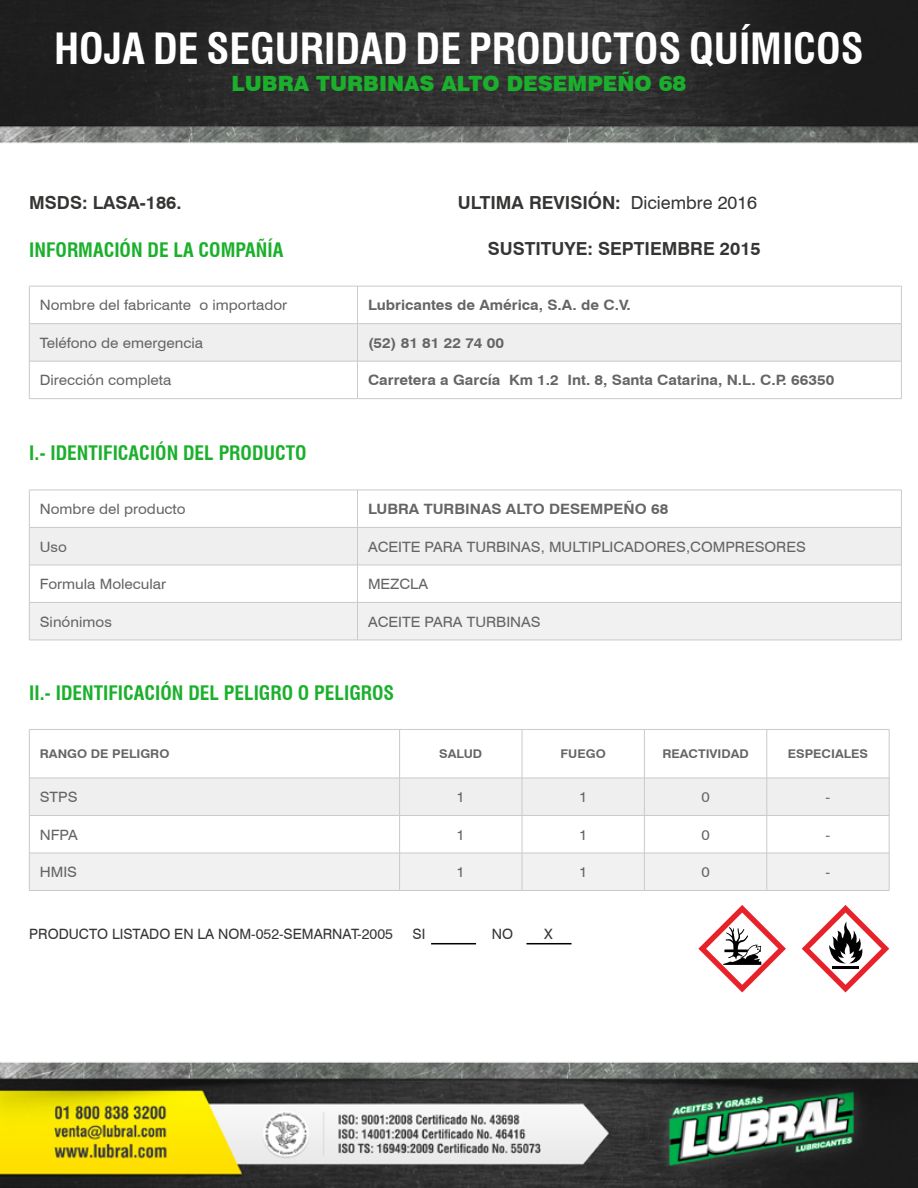
<style>
.page{position:relative;width:918px;height:1188px;background:#fff}
.page>*{position:absolute;margin:0;border:0;box-sizing:border-box;transform-origin:0 0}
.t1{font:700 condensed 42px "Swiss 721 BT";color:#fff}
.t2{font:900 21px "Swiss 721 BT";color:#1bb02c}
.t3{font:700 condensed 19.5px "Swiss 721 BT";color:#1bb02c}
.t4{font:700 18px "Swiss 721 BT";color:#353534}
.t5{font:14.25px "Swiss 721 BT";color:#656565;scale:1.07 1}
.t6{font:700 14.25px "Swiss 721 BT";color:#656565;scale:1.07 1}
.t7{font:14.25px "Swiss 721 BT";color:#353534}
.t8{font:700 12px "Swiss 721 BT";color:#656565;scale:1.07 1}
.s1{font-weight:400}
</style>
<div class="page">
<img style="left:0;top:0;width:918px;height:1188px">
<div style="left:30px;top:324px;width:871px;height:37px;background:#efeff0"></div>
<hr style="left:29px;top:286px;width:329px;height:1px;background:#c9cacc">
<hr style="left:358px;top:286px;width:544px;height:1px;background:#c9cacc">
<hr style="left:29px;top:323px;width:329px;height:1px;background:#c9cacc">
<hr style="left:358px;top:323px;width:543px;height:1px;background:#c9cacc">
<hr style="left:29px;top:361px;width:329px;height:1px;background:#c9cacc">
<hr style="left:358px;top:361px;width:543px;height:1px;background:#c9cacc">
<hr style="left:29px;top:398px;width:329px;height:1px;background:#c9cacc">
<hr style="left:358px;top:398px;width:544px;height:1px;background:#c9cacc">
<hr style="left:29px;top:286px;width:1px;height:38px;background:#c9cacc">
<hr style="left:357px;top:286px;width:1px;height:38px;background:#c9cacc">
<hr style="left:901px;top:286px;width:1px;height:38px;background:#c9cacc">
<hr style="left:29px;top:324px;width:1px;height:37px;background:#c9cacc">
<hr style="left:357px;top:324px;width:1px;height:37px;background:#c9cacc">
<hr style="left:901px;top:324px;width:1px;height:37px;background:#c9cacc">
<hr style="left:29px;top:361px;width:1px;height:38px;background:#c9cacc">
<hr style="left:357px;top:361px;width:1px;height:38px;background:#c9cacc">
<hr style="left:901px;top:361px;width:1px;height:38px;background:#c9cacc">
<div style="left:30px;top:528px;width:871px;height:37px;background:#efeff0"></div>
<div style="left:30px;top:603px;width:871px;height:37px;background:#f1f1f1"></div>
<hr style="left:29px;top:490px;width:329px;height:1px;background:#c9cacc">
<hr style="left:358px;top:490px;width:544px;height:1px;background:#c9cacc">
<hr style="left:29px;top:527px;width:329px;height:1px;background:#c9cacc">
<hr style="left:358px;top:527px;width:543px;height:1px;background:#c9cacc">
<hr style="left:29px;top:565px;width:329px;height:1px;background:#c9cacc">
<hr style="left:358px;top:565px;width:543px;height:1px;background:#c9cacc">
<hr style="left:29px;top:602px;width:329px;height:1px;background:#c9cacc">
<hr style="left:358px;top:602px;width:543px;height:1px;background:#c9cacc">
<hr style="left:29px;top:640px;width:329px;height:1px;background:#c9cacc">
<hr style="left:358px;top:640px;width:544px;height:1px;background:#c9cacc">
<hr style="left:29px;top:490px;width:1px;height:37px;background:#c9cacc">
<hr style="left:357px;top:490px;width:1px;height:37px;background:#c9cacc">
<hr style="left:901px;top:490px;width:1px;height:37px;background:#c9cacc">
<hr style="left:29px;top:527px;width:1px;height:38px;background:#c9cacc">
<hr style="left:357px;top:528px;width:1px;height:37px;background:#c9cacc">
<hr style="left:901px;top:527px;width:1px;height:38px;background:#c9cacc">
<hr style="left:29px;top:565px;width:1px;height:37px;background:#c9cacc">
<hr style="left:357px;top:565px;width:1px;height:37px;background:#c9cacc">
<hr style="left:901px;top:565px;width:1px;height:37px;background:#c9cacc">
<hr style="left:29px;top:602px;width:1px;height:38px;background:#c9cacc">
<hr style="left:357px;top:603px;width:1px;height:37px;background:#c9cacc">
<hr style="left:901px;top:602px;width:1px;height:38px;background:#c9cacc">
<div style="left:30px;top:779px;width:859px;height:36px;background:#efeff0"></div>
<div style="left:30px;top:854px;width:859px;height:36px;background:#f1f1f1"></div>
<hr style="left:29px;top:729px;width:371px;height:1px;background:#c9cacc">
<hr style="left:400px;top:729px;width:122px;height:1px;background:#c9cacc">
<hr style="left:522px;top:729px;width:122px;height:1px;background:#c9cacc">
<hr style="left:644px;top:729px;width:123px;height:1px;background:#c9cacc">
<hr style="left:767px;top:729px;width:122px;height:1px;background:#c9cacc">
<hr style="left:29px;top:778px;width:371px;height:1px;background:#c9cacc">
<hr style="left:400px;top:778px;width:122px;height:1px;background:#c9cacc">
<hr style="left:522px;top:778px;width:122px;height:1px;background:#c9cacc">
<hr style="left:644px;top:778px;width:123px;height:1px;background:#c9cacc">
<hr style="left:767px;top:778px;width:122px;height:1px;background:#c9cacc">
<hr style="left:29px;top:815px;width:371px;height:1px;background:#c9cacc">
<hr style="left:400px;top:815px;width:122px;height:1px;background:#c9cacc">
<hr style="left:522px;top:815px;width:122px;height:1px;background:#c9cacc">
<hr style="left:644px;top:815px;width:123px;height:1px;background:#c9cacc">
<hr style="left:767px;top:815px;width:122px;height:1px;background:#c9cacc">
<hr style="left:29px;top:853px;width:371px;height:1px;background:#c9cacc">
<hr style="left:400px;top:853px;width:122px;height:1px;background:#c9cacc">
<hr style="left:522px;top:853px;width:122px;height:1px;background:#c9cacc">
<hr style="left:644px;top:853px;width:123px;height:1px;background:#c9cacc">
<hr style="left:767px;top:853px;width:122px;height:1px;background:#c9cacc">
<hr style="left:29px;top:890px;width:371px;height:1px;background:#c9cacc">
<hr style="left:400px;top:890px;width:122px;height:1px;background:#c9cacc">
<hr style="left:522px;top:890px;width:122px;height:1px;background:#c9cacc">
<hr style="left:644px;top:890px;width:123px;height:1px;background:#c9cacc">
<hr style="left:767px;top:890px;width:122px;height:1px;background:#c9cacc">
<hr style="left:29px;top:730px;width:1px;height:48px;background:#c9cacc">
<hr style="left:399px;top:730px;width:1px;height:48px;background:#c9cacc">
<hr style="left:522px;top:730px;width:1px;height:48px;background:#c9cacc">
<hr style="left:644px;top:730px;width:1px;height:48px;background:#c9cacc">
<hr style="left:767px;top:730px;width:1px;height:48px;background:#c9cacc">
<hr style="left:889px;top:730px;width:1px;height:48px;background:#c9cacc">
<hr style="left:29px;top:778px;width:1px;height:37px;background:#c9cacc">
<hr style="left:399px;top:778px;width:1px;height:37px;background:#c9cacc">
<hr style="left:522px;top:778px;width:1px;height:37px;background:#c9cacc">
<hr style="left:644px;top:778px;width:1px;height:37px;background:#c9cacc">
<hr style="left:767px;top:778px;width:1px;height:37px;background:#c9cacc">
<hr style="left:889px;top:778px;width:1px;height:37px;background:#c9cacc">
<hr style="left:29px;top:815px;width:1px;height:38px;background:#c9cacc">
<hr style="left:399px;top:816px;width:1px;height:37px;background:#c9cacc">
<hr style="left:522px;top:816px;width:1px;height:37px;background:#c9cacc">
<hr style="left:644px;top:816px;width:1px;height:37px;background:#c9cacc">
<hr style="left:767px;top:816px;width:1px;height:37px;background:#c9cacc">
<hr style="left:889px;top:815px;width:1px;height:38px;background:#c9cacc">
<hr style="left:29px;top:853px;width:1px;height:37px;background:#c9cacc">
<hr style="left:399px;top:853px;width:1px;height:37px;background:#c9cacc">
<hr style="left:522px;top:853px;width:1px;height:37px;background:#c9cacc">
<hr style="left:644px;top:853px;width:1px;height:37px;background:#c9cacc">
<hr style="left:767px;top:853px;width:1px;height:37px;background:#c9cacc">
<hr style="left:889px;top:853px;width:1px;height:37px;background:#c9cacc">
<svg style="left:802px;top:905px;width:87px;height:87px"></svg>
<svg style="left:698px;top:905px;width:88px;height:87px"></svg>
<hr style="left:431px;top:943px;width:45px;height:1px;background:#000">
<hr style="left:526px;top:943px;width:46px;height:1px;background:#000">
<h1 class="t1" style="left:54px;top:24px;width:811px">HOJA DE SEGURIDAD DE PRODUCTOS QUÍMICOS</h1>
<h2 class="t2" style="left:232px;top:71px;width:456px">LUBRA TURBINAS ALTO DESEMPEÑO 68</h2>
<p class="t4" style="left:29px;top:191px;width:154px">MSDS: LASA-186.</p>
<p class="t4" style="left:458px;top:191px;width:301px">ULTIMA REVISIÓN: <span class="s1">Diciembre 2016</span></p>
<p class="t4" style="left:488px;top:238px;width:274px">SUSTITUYE: SEPTIEMBRE 2015</p>
<h3 class="t3" style="left:29px;top:238px;width:256px">INFORMACIÓN DE LA COMPAÑÍA</h3>
<p class="t5" style="left:40px;top:297px;width:233px">Nombre del fabricante o importador</p>
<p class="t6" style="left:368px;top:297px;width:247px">Lubricantes de América, S.A. de C.V.</p>
<p class="t5" style="left:40px;top:334px;width:154px">Teléfono de emergencia</p>
<p class="t6" style="left:368px;top:334px;width:129px">(52) 81 81 22 74 00</p>
<p class="t5" style="left:40px;top:372px;width:124px">Dirección completa</p>
<p class="t6" style="left:368px;top:372px;width:437px">Carretera a García Km 1.2 Int. 8, Santa Catarina, N.L. C.P. 66350</p>
<h3 class="t3" style="left:29px;top:442px;width:279px">I.- IDENTIFICACIÓN DEL PRODUCTO</h3>
<p class="t5" style="left:40px;top:500px;width:138px">Nombre del producto</p>
<p class="t6" style="left:368px;top:500px;width:282px">LUBRA TURBINAS ALTO DESEMPEÑO 68</p>
<p class="t5" style="left:40px;top:538px;width:27px">Uso</p>
<p class="t5" style="left:368px;top:538px;width:411px">ACEITE PARA TURBINAS, MULTIPLICADORES,COMPRESORES</p>
<p class="t5" style="left:40px;top:575px;width:120px">Formula Molecular</p>
<p class="t5" style="left:368px;top:575px;width:58px">MEZCLA</p>
<p class="t5" style="left:40px;top:613px;width:69px">Sinónimos</p>
<p class="t5" style="left:368px;top:613px;width:163px">ACEITE PARA TURBINAS</p>
<h3 class="t3" style="left:29px;top:681px;width:366px">II.- IDENTIFICACIÓN DEL PELIGRO O PELIGROS</h3>
<p class="t8" style="left:40px;top:747px;width:123px">RANGO DE PELIGRO</p>
<p class="t8" style="left:439px;top:747px;width:42px">SALUD</p>
<p class="t8" style="left:561px;top:747px;width:44px">FUEGO</p>
<p class="t8" style="left:662px;top:747px;width:82px">REACTIVIDAD</p>
<p class="t8" style="left:788px;top:747px;width:77px">ESPECIALES</p>
<p class="t5" style="left:40px;top:788px;width:37px">STPS</p>
<p class="t5" style="left:457px;top:788px;width:9px">1</p>
<p class="t5" style="left:579px;top:788px;width:9px">1</p>
<p class="t5" style="left:701px;top:788px;width:9px">0</p>
<p class="t5" style="left:826px;top:788px;width:6px">-</p>
<p class="t5" style="left:40px;top:826px;width:37px">NFPA</p>
<p class="t5" style="left:457px;top:826px;width:9px">1</p>
<p class="t5" style="left:579px;top:826px;width:9px">1</p>
<p class="t5" style="left:701px;top:826px;width:9px">0</p>
<p class="t5" style="left:826px;top:826px;width:6px">-</p>
<p class="t5" style="left:40px;top:863px;width:36px">HMIS</p>
<p class="t5" style="left:457px;top:863px;width:9px">1</p>
<p class="t5" style="left:579px;top:863px;width:9px">1</p>
<p class="t5" style="left:701px;top:863px;width:9px">0</p>
<p class="t5" style="left:826px;top:863px;width:6px">-</p>
<p class="t7" style="left:29px;top:926px;width:365px">PRODUCTO LISTADO EN LA NOM-052-SEMARNAT-2005</p>
<p class="t7" style="left:413px;top:926px;width:14px">SI</p>
<p class="t7" style="left:492px;top:926px;width:23px">NO</p>
<p class="t7" style="left:544px;top:926px;width:10px">X</p>
</div>
